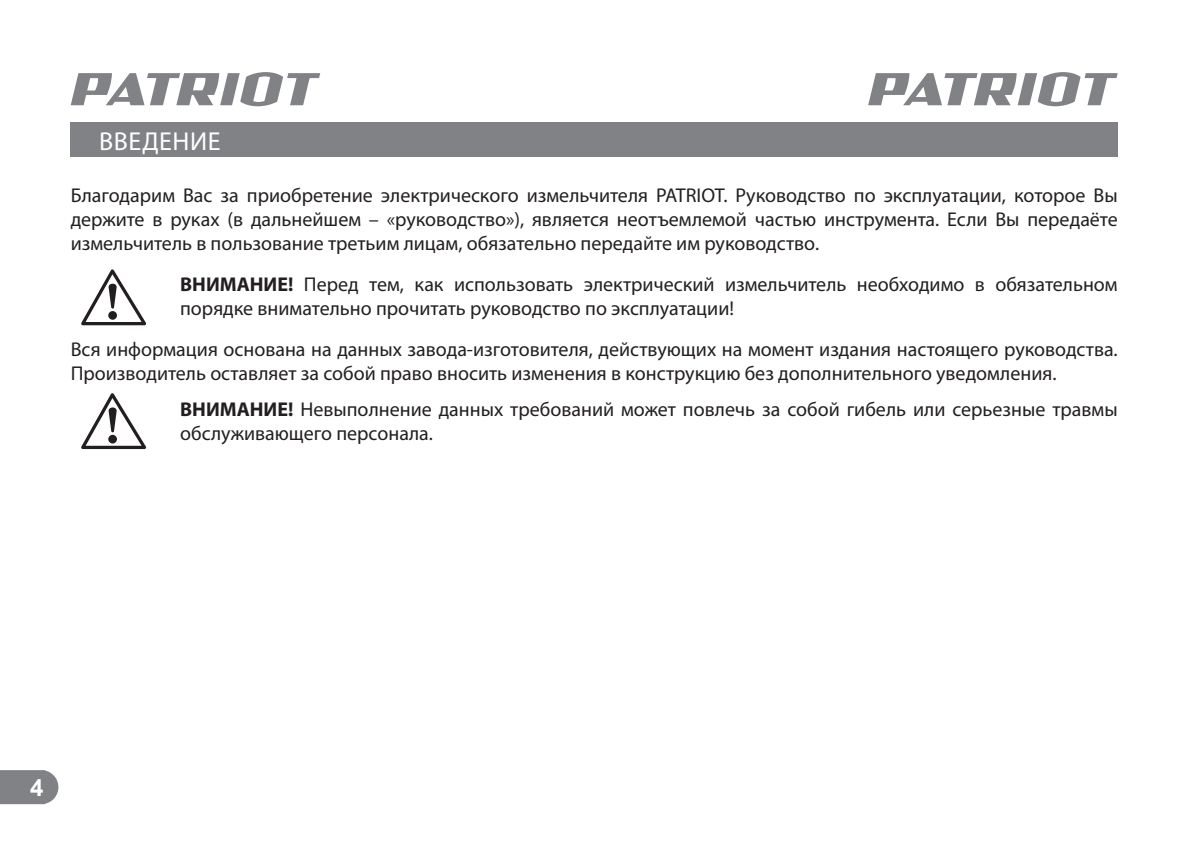
<style>
.page{position:relative;width:1192px;height:841px;background:#fff}
.page>*{position:absolute;margin:0;border:0;box-sizing:border-box;transform-origin:0 0}
.t1{font:26px "Myriad Pro";letter-spacing:.02em;color:#fff}
.t2{font:700 24px "Arial";color:#fff}
.t3{font:20px/24px "Myriad Pro";color:#231f20}
.s1{font-weight:700}
</style>
<div class="page">
<svg style="left:0;top:770px;width:58px;height:34px"></svg>
<svg style="left:71px;top:72px;width:249px;height:34px"></svg>
<svg style="left:868px;top:72px;width:249px;height:34px"></svg>
<div style="left:71px;top:123px;width:1046px;height:34px;background:#808285"></div>
<svg style="left:81px;top:269px;width:65px;height:56px"></svg>
<svg style="left:81px;top:393px;width:65px;height:56px"></svg>
<h1 class="t1" style="left:99px;top:125px;width:123px">ВВЕДЕНИЕ</h1>
<p class="t3" style="left:71px;top:183px;width:1048px;text-align:justify">Благодарим Вас за приобретение электрического измельчителя PATRIOT. Руководство по эксплуатации, которое Вы держите в руках (в дальнейшем – «руководство»), является неотъемлемой частью инструмента. Если Вы передаёте измельчитель в пользование третьим лицам, обязательно передайте им руководство.</p>
<p class="t3" style="left:180px;top:272px;width:939px"><span class="s1">ВНИМАНИЕ!</span> Перед тем, как использовать электрический измельчитель необходимо в обязательном порядке внимательно прочитать руководство по эксплуатации!</p>
<p class="t3" style="left:71px;top:337px;width:1048px">Вся информация основана на данных завода-изготовителя, действующих на момент издания настоящего руководства.<br>Производитель оставляет за собой право вносить изменения в конструкцию без дополнительного уведомления.</p>
<p class="t3" style="left:180px;top:396px;width:939px"><span class="s1">ВНИМАНИЕ!</span> Невыполнение данных требований может повлечь за собой гибель или серьезные травмы обслуживающего персонала.</p>
<p class="t2" style="left:30px;top:770px;width:15px">4</p>
</div>
